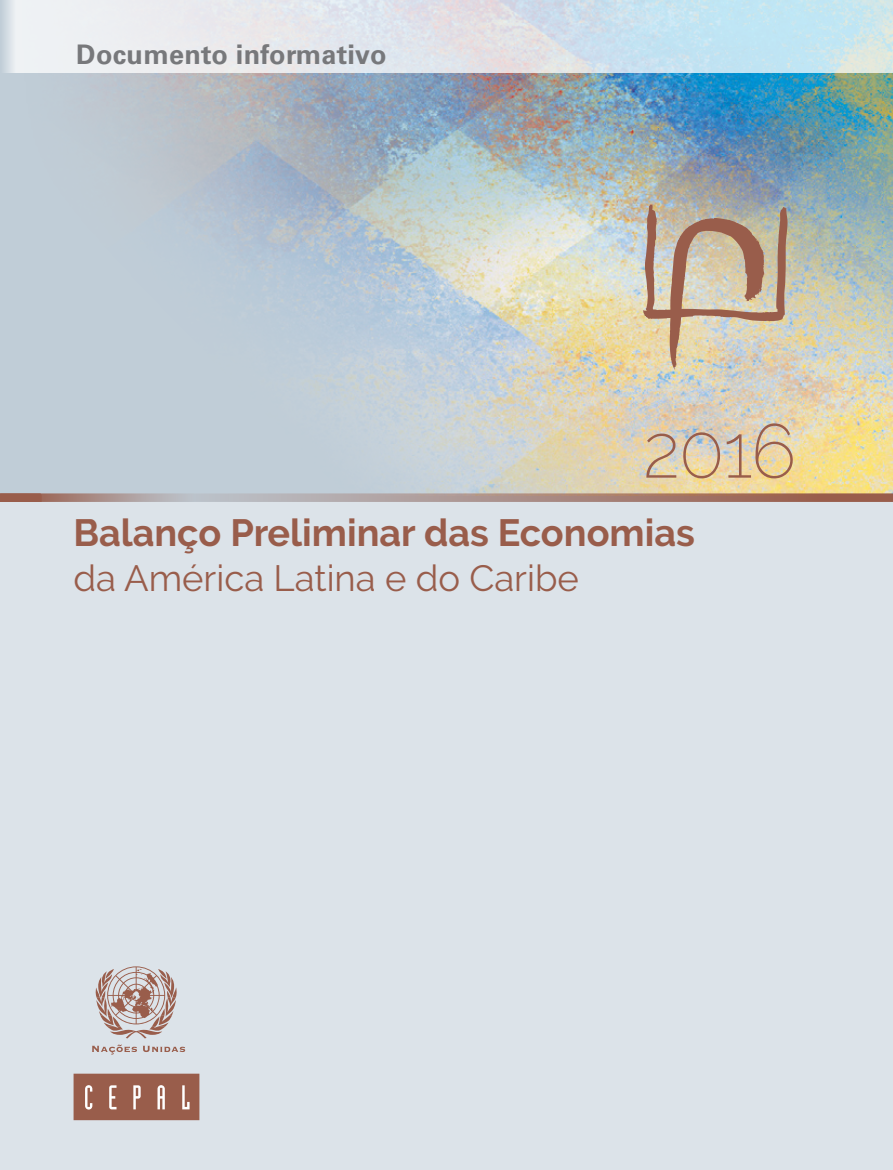
<style>
.page{position:relative;width:893px;height:1170px;background:#fff}
.page>*{position:absolute;margin:0;border:0;box-sizing:border-box;transform-origin:0 0}
.t1{font:200 75.75px "Raleway";color:#995d4b}
.t2{font:700 37.8px "Raleway";color:#995d4b}
.t3{font:36.45px "Raleway";color:#995d4b}
.t4{font:700 27px "Univers LT Std";letter-spacing:.01em;color:#77787b}
</style>
<div class="page">
<div style="left:0;top:502px;width:893px;height:667px;background:#dce3e9"></div>
<img style="left:1px;top:73px;width:892px;height:420px">
<svg style="left:92px;top:1044px;width:93px;height:10px"></svg>
<div style="left:74px;top:1073px;width:125px;height:47px;background:#995d4b"></div>
<svg style="left:85px;top:1085px;width:105px;height:24px"></svg>
<svg style="left:95px;top:966px;width:82px;height:72px"></svg>
<svg style="left:0;top:493px;width:893px;height:9px;background:#ab8f87"></svg>
<img style="left:643px;top:204px;width:145px;height:165px">
<svg style="left:1px;top:0;width:892px;height:73px;background:#dae5ed"></svg>
<p class="t4" style="left:76px;top:39px;width:312px">Documento informativo</p>
<h1 class="t1" style="left:643px;top:406px;width:155px">2016</h1>
<p class="t2" style="left:73px;top:511px;width:623px">Balanço Preliminar das Economias</p>
<p class="t3" style="left:73px;top:557px;width:507px">da América Latina e do Caribe</p>
</div>
